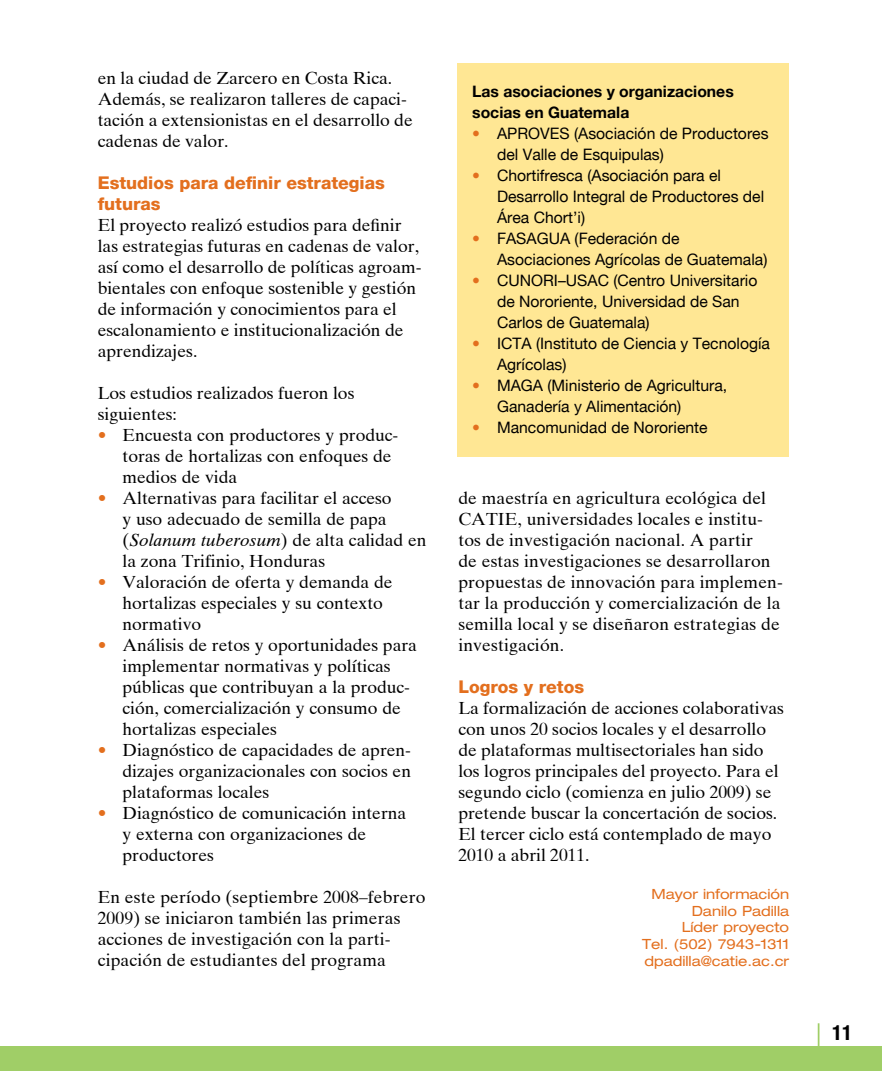
<style>
.page{position:relative;width:882px;height:1071px;background:#fff}
.page>*{position:absolute;margin:0;border:0;box-sizing:border-box;transform-origin:0 0}
.t1{font:700 condensed 21px "Helvetica Neue";color:#000}
.t2{font:17.5px/21px "Times Ten";color:#000}
.t3{font:800 17.5px/21px "Helvetica Neue";color:#e36f1e}
.t4{font:17.5px "Times Ten";color:#e36f1e}
.t5{font:15.75px/21px "Helvetica Neue";color:#000}
.t6{font:700 15.75px/21px "Helvetica Neue";color:#000}
.t7{font:expanded 14px/16.8px "Helvetica Neue";color:#e36f1e;text-align:right}
.s1{font-style:italic}
.s2{color:#e36f1e}
</style>
<div class="page">
<div style="left:0;top:1047px;width:882px;height:24px;background:#a0ce67"></div>
<hr style="left:818px;top:1023px;width:1px;height:33px;background:#a0ce67">
<div style="left:457px;top:63px;width:332px;height:393px;background:#ffe794"></div>
<p class="t2" style="left:98px;top:67px;width:317px">en la ciudad de Zarcero en Costa Rica.<br>Además, se realizaron talleres de capaci&shy;tación a extensionistas en el desarrollo de cadenas de valor.</p>
<p class="t3" style="left:98px;top:172px;width:289px">Estudios para definir estrategias futuras</p>
<p class="t2" style="left:98px;top:214px;width:325px">El proyecto realizó estudios para definir las estrategias futuras en cadenas de valor, así como el desarrollo de políticas agroam&shy;bientales con enfoque sostenible y gestión de información y conocimientos para el escalonamiento e institucionalización de aprendizajes.</p>
<p class="t2" style="left:98px;top:382px;width:258px">Los estudios realizados fueron los siguientes:</p>
<p class="t2" style="left:123px;top:424px;width:306px">Encuesta con productores y produc&shy;toras de hortalizas con enfoques de medios de vida<br>Alternativas para facilitar el acceso<br>y uso adecuado de semilla de papa (<span class="s1">Solanum tuberosum</span>) de alta calidad en la zona Trifinio, Honduras<br>Valoración de oferta y demanda de hortalizas especiales y su contexto normativo<br>Análisis de retos y oportunidades para implementar normativas y políticas públicas que contribuyan a la produc&shy;ción, comercialización y consumo de hortalizas especiales<br>Diagnóstico de capacidades de apren&shy;dizajes organizacionales con socios en plataformas locales<br>Diagnóstico de comunicación interna<br>y externa con organizaciones de productores</p>
<p class="t2" style="left:98px;top:886px;width:329px">En este período (septiembre 2008–febrero 2009) se iniciaron también las primeras acciones de investigación con la parti&shy;cipación de estudiantes del programa</p>
<p class="t4" style="left:98px;top:425px;width:10px">•</p>
<p class="t4" style="left:98px;top:488px;width:10px">•</p>
<p class="t4" style="left:98px;top:572px;width:10px">•</p>
<p class="t4" style="left:98px;top:635px;width:10px">•</p>
<p class="t4" style="left:98px;top:740px;width:10px">•</p>
<p class="t4" style="left:98px;top:803px;width:10px">•</p>
<p class="t6" style="left:472px;top:81px;width:263px">Las asociaciones y organizaciones socias en Guatemala</p>
<p class="t5" style="left:497px;top:123px;width:273px;text-indent:-25px"><span class="s2">•</span> APROVES (Asociación de Productores del Valle de Esquipulas)</p>
<p class="t5" style="left:497px;top:165px;width:269px;text-indent:-25px"><span class="s2">•</span> Chortifresca (Asociación para el<br>Desarrollo Integral de Productores del<br>Área Chort’i)</p>
<p class="t5" style="left:497px;top:228px;width:272px;text-indent:-25px"><span class="s2">•</span> FASAGUA (Federación de<br>Asociaciones Agrícolas de Guatemala)</p>
<p class="t5" style="left:497px;top:270px;width:262px;text-indent:-25px"><span class="s2">•</span> CUNORI–USAC (Centro Universitario de Nororiente, Universidad de San<br>Carlos de Guatemala)</p>
<p class="t5" style="left:497px;top:333px;width:275px;text-indent:-25px"><span class="s2">•</span> ICTA (Instituto de Ciencia y Tecnología<br>Agrícolas)</p>
<p class="t5" style="left:497px;top:375px;width:232px;text-indent:-25px"><span class="s2">•</span> MAGA (Ministerio de Agricultura,<br>Ganadería y Alimentación)</p>
<p class="t5" style="left:472px;top:417px;width:237px"><span class="s2">•</span> Mancomunidad de Nororiente</p>
<p class="t2" style="left:458px;top:487px;width:326px">de maestría en agricultura ecológica del CATIE, universidades locales e institu&shy;tos de investigación nacional. A partir<br>de estas investigaciones se desarrollaron propuestas de innovación para implemen&shy;tar la producción y comercialización de la semilla local y se diseñaron estrategias de investigación.</p>
<p class="t3" style="left:458px;top:676px;width:127px">Logros y retos</p>
<p class="t2" style="left:458px;top:697px;width:327px">La formalización de acciones colaborativas con unos 20 socios locales y el desarrollo de plataformas multisectoriales han sido los logros principales del proyecto. Para el segundo ciclo (comienza en julio 2009) se pretende buscar la concertación de socios.<br>El tercer ciclo está contemplado de mayo 2010 a abril 2011.</p>
<p class="t7" style="left:642px;top:885px;width:149px">Mayor información<br>Danilo Padilla<br>Líder proyecto<br>Tel. (502) 7943-1311 dpadilla@catie.ac.cr</p>
<p class="t1" style="left:832px;top:1020px;width:10px">11</p>
</div>
